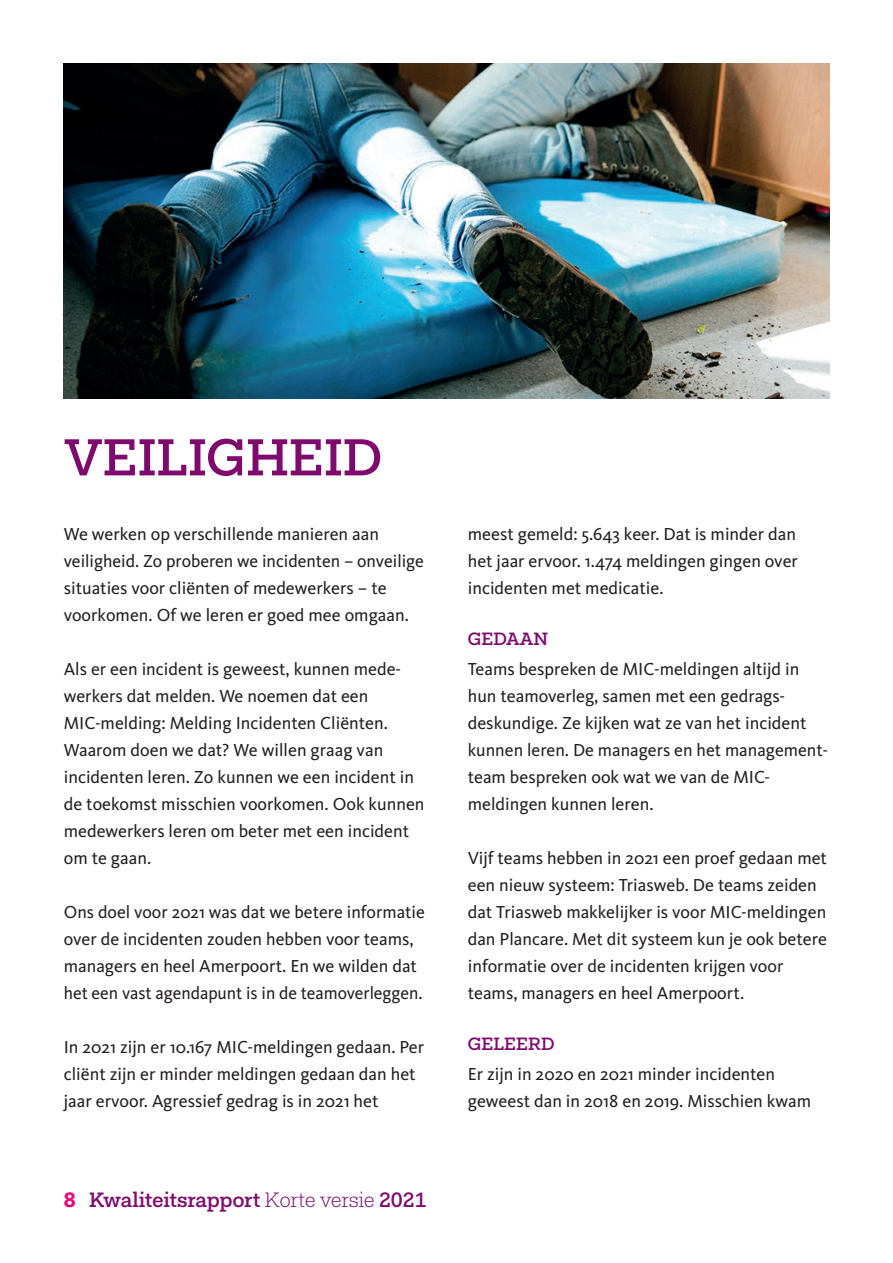
<style>
.page{position:relative;width:893px;height:1263px;background:#fff}
.page>*{position:absolute;margin:0;border:0;box-sizing:border-box;transform-origin:0 0}
.t1{font:500 52.5px "Fakt Slab Pro";color:#7e0a6d}
.t2{font:500 21px "Fakt Slab Pro";color:#7e0a6d}
.t3{font:18px/27px "Kievit";color:#231f20}
.t4{font:500 18px "Fakt Slab Pro";color:#7e0a6d}
.s1{font-weight:700;color:#ed0277}
.s2{font-weight:300}
</style>
<div class="page">
<img style="left:64px;top:64px;width:765px;height:334px">
<h1 class="t1" style="left:64px;top:422px;width:320px">VEILIGHEID</h1>
<p class="t3" style="left:64px;top:521px;width:362px">We werken op verschillende manieren aan veiligheid. Zo proberen we incidenten – onveilige situaties voor cliënten of medewerkers – te voorkomen. Of we leren er goed mee omgaan.</p>
<p class="t3" style="left:64px;top:656px;width:362px">Als er een incident is geweest, kunnen mede&shy;werkers dat melden. We noemen dat een MIC-melding: Melding Incidenten Cliënten.<br>Waarom doen we dat? We willen graag van incidenten leren. Zo kunnen we een incident in de toekomst misschien voorkomen. Ook kunnen medewerkers leren om beter met een incident om te gaan.</p>
<p class="t3" style="left:64px;top:899px;width:363px">Ons doel voor 2021 was dat we betere informatie over de incidenten zouden hebben voor teams, managers en heel Amerpoort. En we wilden dat het een vast agendapunt is in de teamoverleggen.</p>
<p class="t3" style="left:64px;top:1034px;width:362px">In 2021 zijn er 10.167 MIC-meldingen gedaan. Per cliënt zijn er minder meldingen gedaan dan het jaar ervoor. Agressief gedrag is in 2021 het</p>
<p class="t2" style="left:64px;top:1186px;width:364px"><span class="s1">8</span> Kwaliteitsrapport <span class="s2">Korte versie</span> 2021</p>
<p class="t3" style="left:468px;top:521px;width:332px;text-align:justify">meest gemeld: 5.643 keer. Dat is minder dan het jaar ervoor. 1.474 meldingen gingen over incidenten met medicatie.</p>
<p class="t4" style="left:468px;top:627px;width:82px">GEDAAN</p>
<p class="t3" style="left:468px;top:656px;width:360px">Teams bespreken de MIC-meldingen altijd in hun teamoverleg, samen met een gedrags&shy;deskundige. Ze kijken wat ze van het incident kunnen leren. De managers en het management&shy;team bespreken ook wat we van de MIC&shy;meldingen kunnen leren.</p>
<p class="t3" style="left:468px;top:845px;width:361px">Vijf teams hebben in 2021 een proef gedaan met een nieuw systeem: Triasweb. De teams zeiden dat Triasweb makkelijker is voor MIC-meldingen dan Plancare. Met dit systeem kun je ook betere informatie over de incidenten krijgen voor teams, managers en heel Amerpoort.</p>
<p class="t4" style="left:468px;top:1032px;width:88px">GELEERD</p>
<p class="t3" style="left:468px;top:1061px;width:345px">Er zijn in 2020 en 2021 minder incidenten geweest dan in 2018 en 2019. Misschien kwam</p>
</div>
